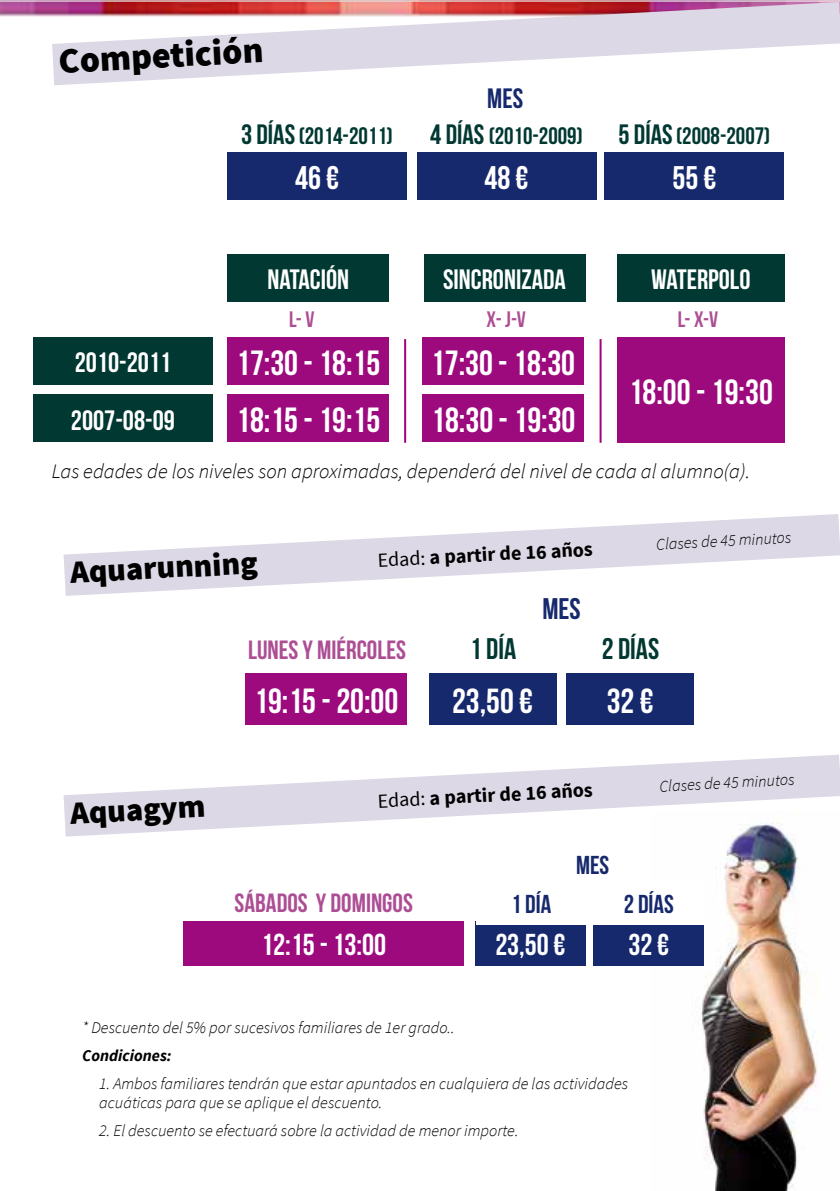
<style>
.page{position:relative;width:840px;height:1191px;background:#fff}
.page>*{position:absolute;margin:0;border:0;box-sizing:border-box;transform-origin:0 0}
.t1{font:900 36px "Source Sans Pro";color:#000}
.t2{font:35px "Bebas Neue";color:#fff}
.t3{font:34.8px "Bebas Neue";color:#fff}
.t4{font:32.6px "Bebas Neue";color:#fff}
.t5{font:900 32px "Source Sans Pro";color:#000}
.t6{font:30.4px "Bebas Neue";color:#fff}
.t7{font:30.2px "Bebas Neue";color:#fff}
.t8{font:29.8px "Bebas Neue";color:#013832}
.t9{font:29.8px "Bebas Neue";color:#17296d}
.t10{font:28px "Bebas Neue";color:#fff}
.t11{font:28px "Bebas Neue";color:#17296d}
.t12{font:26.4px "Bebas Neue";color:#ad4e94}
.t13{font:25.8px "Bebas Neue";color:#17296d}
.t14{font:23.8px "Bebas Neue";color:#013832}
.t15{font:22.4px "Bebas Neue";color:#ad4e94}
.t16{font:italic 300 20.6px "Source Sans Pro";color:#000}
.t17{font:700 20px "Source Sans Pro";color:#000}
.t18{font:italic 300 16.4px/19.4px "Source Sans Pro";color:#000}
.t19{font:italic 700 16.4px "Source Sans Pro";color:#000}
.s1{font-size:28px}
.s2{font-weight:400}
</style>
<div class="page">
<img style="left:0;top:0;width:839px;height:16px">
<div style="left:227px;top:152px;width:180px;height:48px;background:#17296d"></div>
<div style="left:604px;top:152px;width:179px;height:48px;background:#17296d"></div>
<div style="left:416px;top:152px;width:180px;height:48px;background:#17296d"></div>
<img style="left:651px;top:836px;width:167px;height:355px">
<svg style="left:64px;top:754px;width:775px;height:82px;fill:#dfdce7"></svg>
<div style="left:475px;top:921px;width:110px;height:44px;background:#17296d"></div>
<div style="left:593px;top:921px;width:110px;height:44px;background:#17296d"></div>
<div style="left:476px;top:880px;width:109px;height:44px;background:#fff"></div>
<div style="left:593px;top:880px;width:110px;height:44px;background:#fff"></div>
<div style="left:183px;top:921px;width:280px;height:44px;background:#9c0a7d"></div>
<svg style="left:64px;top:514px;width:775px;height:82px"></svg>
<div style="left:245px;top:673px;width:161px;height:51px;background:#9c0a7d"></div>
<div style="left:428px;top:673px;width:128px;height:51px;background:#17296d"></div>
<div style="left:566px;top:673px;width:127px;height:51px;background:#17296d"></div>
<svg style="left:52px;top:2px;width:787px;height:83px;fill:#dcd8e5"></svg>
<div style="left:227px;top:254px;width:161px;height:48px;background:#013832"></div>
<div style="left:423px;top:254px;width:161px;height:48px;background:#013832"></div>
<div style="left:33px;top:394px;width:180px;height:48px;background:#013832"></div>
<div style="left:33px;top:337px;width:180px;height:48px;background:#013832"></div>
<div style="left:617px;top:254px;width:166px;height:48px;background:#013832"></div>
<div style="left:422px;top:337px;width:161px;height:48px;background:#9c0a7d"></div>
<div style="left:422px;top:394px;width:161px;height:48px;background:#9c0a7d"></div>
<div style="left:227px;top:394px;width:161px;height:48px;background:#9c0a7d"></div>
<div style="left:227px;top:337px;width:161px;height:48px;background:#9c0a7d"></div>
<div style="left:617px;top:337px;width:166px;height:105px;background:#9c0a7d"></div>
<hr style="left:404px;top:339px;width:2px;height:104px;background:#a1057d">
<hr style="left:599px;top:339px;width:2px;height:104px;background:#a1057d">
<h1 class="t1" style="left:57px;top:38px;width:206px;rotate:-3deg">Competición</h1>
<h3 class="t14" style="left:241px;top:123px;width:153px"><span class="s1">3 DÍAS</span> (2014-2011)</h3>
<h3 class="t11" style="left:487px;top:83px;width:37px">MES</h3>
<h3 class="t14" style="left:430px;top:123px;width:154px"><span class="s1">4 DÍAS</span> (2010-2009)</h3>
<h3 class="t14" style="left:618px;top:123px;width:153px"><span class="s1">5 DÍAS</span> (2008-2007)</h3>
<h3 class="t4" style="left:295px;top:160px;width:45px">46 €</h3>
<h3 class="t4" style="left:672px;top:160px;width:45px">55 €</h3>
<h3 class="t4" style="left:484px;top:160px;width:45px">48 €</h3>
<h3 class="t10" style="left:75px;top:347px;width:98px">2010-2011</h3>
<h3 class="t10" style="left:71px;top:404px;width:105px">2007-08-09</h3>
<h3 class="t10" style="left:267px;top:264px;width:83px">NATACIÓN</h3>
<h3 class="t10" style="left:443px;top:264px;width:124px">SINCRONIZADA</h3>
<h3 class="t10" style="left:650px;top:264px;width:101px">WATERPOLO</h3>
<h3 class="t15" style="left:289px;top:307px;width:27px">L- V</h3>
<h3 class="t15" style="left:677px;top:307px;width:42px">L- X-V</h3>
<h3 class="t15" style="left:486px;top:307px;width:41px">X- J-V</h3>
<h2 class="t2" style="left:430px;top:344px;width:146px">17:30 - 18:30</h2>
<h2 class="t2" style="left:236px;top:344px;width:146px">17:30 - 18:15</h2>
<h2 class="t2" style="left:236px;top:401px;width:146px">18:15 - 19:15</h2>
<h2 class="t2" style="left:431px;top:401px;width:146px">18:30 - 19:30</h2>
<h2 class="t2" style="left:628px;top:372px;width:146px">18:00 - 19:30</h2>
<p class="t16" style="left:52px;top:459px;width:699px">Las edades de los niveles son aproximadas, dependerá del nivel de cada al alumno(a).</p>
<h3 class="t5" style="left:69px;top:551px;width:189px;rotate:-3deg">Aquarunning</h3>
<p class="t17" style="left:377px;top:547px;width:217px;rotate:-3deg"><span class="s2">Edad:</span> a partir de 16 años</p>
<h3 class="t9" style="left:542px;top:592px;width:40px">MES</h3>
<p class="t18" style="left:655px;top:534px;width:136px;rotate:-3deg">Clases de 45 minutos</p>
<h3 class="t5" style="left:69px;top:792px;width:137px;rotate:-3deg">Aquagym</h3>
<h3 class="t12" style="left:248px;top:635px;width:159px">LUNES Y MIÉRCOLES</h3>
<h3 class="t8" style="left:469px;top:632px;width:48px">1 DÍA</h3>
<h3 class="t8" style="left:601px;top:632px;width:59px">2 DÍAS</h3>
<h3 class="t3" style="left:452px;top:682px;width:82px">23,50 €</h3>
<h3 class="t3" style="left:606px;top:682px;width:48px">32 €</h3>
<h2 class="t2" style="left:254px;top:682px;width:146px">19:15 - 20:00</h2>
<p class="t17" style="left:377px;top:788px;width:217px;rotate:-3deg"><span class="s2">Edad:</span> a partir de 16 años</p>
<h3 class="t13" style="left:575px;top:850px;width:35px">MES</h3>
<p class="t18" style="left:658px;top:776px;width:136px;rotate:-3deg">Clases de 45 minutos</p>
<h3 class="t12" style="left:234px;top:888px;width:180px">SÁBADOS Y DOMINGOS</h3>
<h3 class="t6" style="left:261px;top:928px;width:126px">12:15 - 13:00</h3>
<h3 class="t13" style="left:510px;top:890px;width:42px">1 DÍA</h3>
<h3 class="t13" style="left:623px;top:890px;width:51px">2 DÍAS</h3>
<h3 class="t7" style="left:495px;top:928px;width:72px">23,50 €</h3>
<h3 class="t7" style="left:628px;top:928px;width:42px">32 €</h3>
<p class="t18" style="left:82px;top:1018px;width:373px">* Descuento del 5% por sucesivos familiares de 1er grado..</p>
<p class="t19" style="left:82px;top:1045px;width:91px">Condiciones:</p>
<p class="t18" style="left:99px;top:1073px;width:530px">1. Ambos familiares tendrán que estar apuntados en cualquiera de las actividades acuáticas para que se aplique el descuento.</p>
<p class="t18" style="left:99px;top:1120px;width:420px">2. El descuento se efectuará sobre la actividad de menor importe.</p>
</div>
